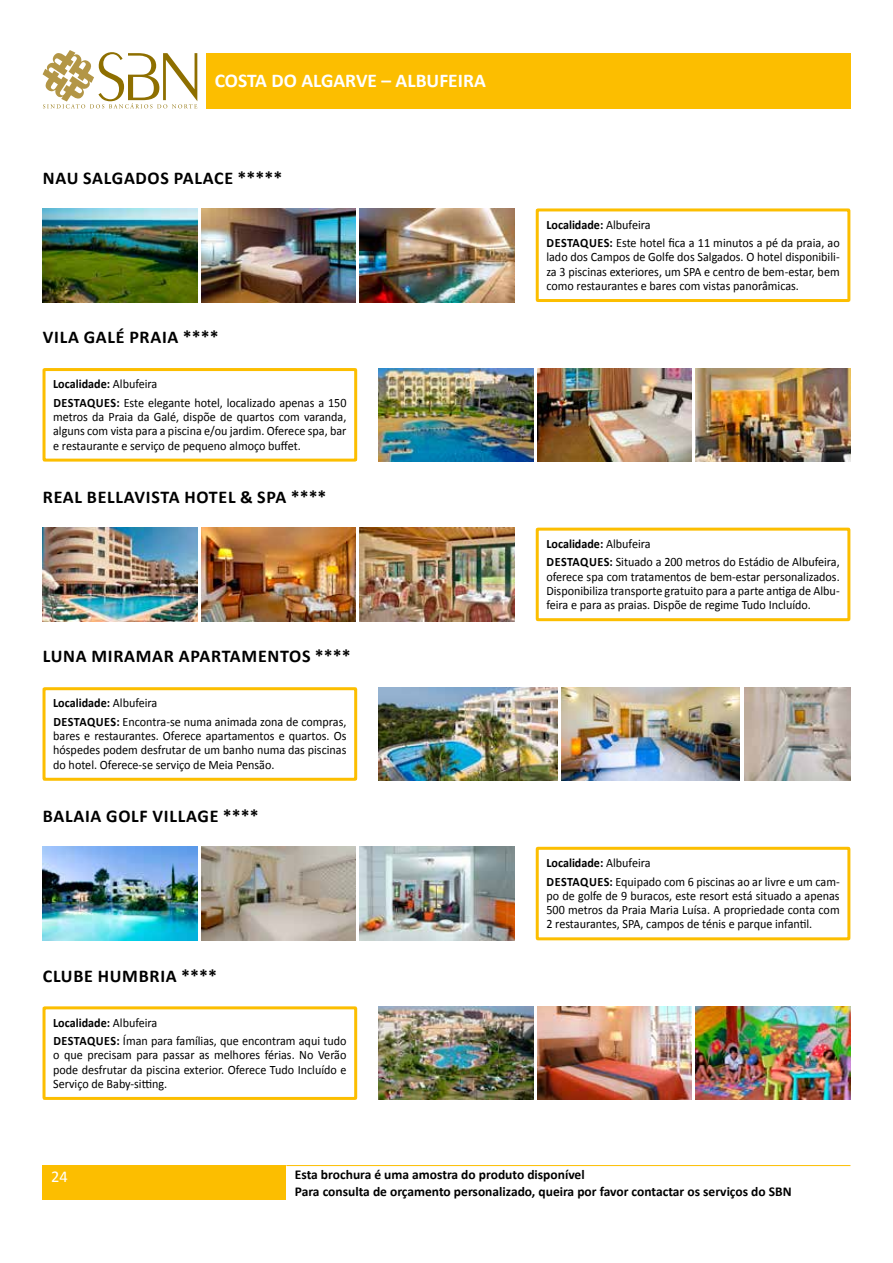
<style>
.page{position:relative;width:893px;height:1263px;background:#fff}
.page>*{position:absolute;margin:0;border:0;box-sizing:border-box;transform-origin:0 0}
.t1{font:700 19.5px "Calibri";color:#fff}
.t2{font:700 18px "Calibri";letter-spacing:.04em;color:#000}
.t3{font:16.5px "Calibri";color:#fff}
.t4{font:700 13.5px/16.5px "Calibri";color:#000}
.t5{font:12.75px/14.2px "Calibri";color:#000;scale:.95 1}
.s1{font-weight:700}
</style>
<div class="page">
<div style="left:43px;top:1165px;width:243px;height:34px;background:#fcbe00"></div>
<hr style="left:286px;top:1165px;width:564px;height:1px;background:#fcbe00">
<svg style="left:43px;top:50px;width:154px;height:58px"></svg>
<div style="left:206px;top:53px;width:644px;height:55px;background:#fcbe00"></div>
<img style="left:43px;top:208px;width:154px;height:94px">
<img style="left:201px;top:208px;width:155px;height:94px">
<img style="left:360px;top:208px;width:154px;height:94px">
<div style="left:536px;top:208px;width:314px;height:94px;border:3px solid #fcbe00"></div>
<div style="left:43px;top:368px;width:314px;height:94px;border:3px solid #fcbe00"></div>
<img style="left:378px;top:368px;width:155px;height:94px">
<img style="left:537px;top:368px;width:155px;height:94px">
<img style="left:696px;top:368px;width:154px;height:94px">
<img style="left:43px;top:528px;width:154px;height:93px">
<img style="left:201px;top:528px;width:155px;height:93px">
<img style="left:360px;top:528px;width:154px;height:93px">
<div style="left:536px;top:528px;width:314px;height:93px;border:3px solid #fcbe00"></div>
<div style="left:43px;top:687px;width:314px;height:94px;border:3px solid #fcbe00"></div>
<img style="left:378px;top:687px;width:179px;height:94px">
<img style="left:561px;top:687px;width:179px;height:94px">
<img style="left:744px;top:687px;width:106px;height:94px">
<img style="left:43px;top:847px;width:154px;height:93px">
<img style="left:201px;top:847px;width:155px;height:93px">
<img style="left:360px;top:847px;width:154px;height:93px">
<div style="left:536px;top:847px;width:314px;height:93px;border:3px solid #fcbe00"></div>
<div style="left:43px;top:1006px;width:314px;height:94px;border:3px solid #fcbe00"></div>
<img style="left:378px;top:1006px;width:155px;height:94px">
<img style="left:537px;top:1006px;width:155px;height:94px">
<img style="left:696px;top:1006px;width:154px;height:94px">
<h1 class="t1" style="left:215px;top:68px;width:273px">COSTA DO ALGARVE – ALBUFEIRA</h1>
<h2 class="t2" style="left:43px;top:166px;width:241px">NAU SALGADOS PALACE *****</h2>
<h2 class="t2" style="left:43px;top:326px;width:177px">VILA GALÉ PRAIA ****</h2>
<p class="t5" style="left:53px;top:375px;width:310px;line-height:18.5px"><span class="s1">Localidade:</span> Albufeira<br><span class="s1">DESTAQUES:</span> Este elegante hotel, localizado apenas a 150</p>
<p class="t5" style="left:53px;top:410px;width:310px;text-align:justify">metros da Praia da Galé, dispõe de quartos com varanda, alguns com vista para a piscina e/ou jardim. Oferece spa, bar e restaurante e serviço de pequeno almoço buffet.</p>
<h2 class="t2" style="left:43px;top:485px;width:285px">REAL BELLAVISTA HOTEL &amp; SPA ****</h2>
<h2 class="t2" style="left:43px;top:645px;width:309px">LUNA MIRAMAR APARTAMENTOS ****</h2>
<p class="t5" style="left:53px;top:694px;width:310px;line-height:18.5px"><span class="s1">Localidade:</span> Albufeira<br><span class="s1">DESTAQUES:</span> Encontra-se numa animada zona de compras,</p>
<p class="t5" style="left:53px;top:729px;width:310px;text-align:justify">bares e restaurantes. Oferece apartamentos e quartos. Os hóspedes podem desfrutar de um banho numa das piscinas do hotel. Oferece-se serviço de Meia Pensão.</p>
<h2 class="t2" style="left:43px;top:804px;width:217px">BALAIA GOLF VILLAGE ****</h2>
<h2 class="t2" style="left:43px;top:964px;width:176px">CLUBE HUMBRIA ****</h2>
<p class="t5" style="left:53px;top:1013px;width:310px;line-height:18.5px"><span class="s1">Localidade:</span> Albufeira<br><span class="s1">DESTAQUES:</span> Íman para famílias, que encontram aqui tudo</p>
<p class="t5" style="left:53px;top:1048px;width:310px;text-align:justify">o que precisam para passar as melhores férias. No Verão pode desfrutar da piscina exterior. Oferece Tudo Incluído e Serviço de Baby-sitting.</p>
<p class="t5" style="left:546px;top:215px;width:310px;line-height:18.5px"><span class="s1">Localidade:</span> Albufeira<br><span class="s1">DESTAQUES:</span> Este hotel fica a 11 minutos a pé da praia, ao</p>
<p class="t5" style="left:546px;top:250px;width:310px;text-align:justify">lado dos Campos de Golfe dos Salgados. O hotel disponibili&shy;za 3 piscinas exteriores, um SPA e centro de bem-estar, bem como restaurantes e bares com vistas panorâmicas.</p>
<p class="t5" style="left:546px;top:534px;width:310px;line-height:18.5px"><span class="s1">Localidade:</span> Albufeira<br><span class="s1">DESTAQUES:</span> Situado a 200 metros do Estádio de Albufeira,</p>
<p class="t5" style="left:546px;top:569px;width:310px;text-align:justify">oferece spa com tratamentos de bem-estar personalizados.<br>Disponibiliza transporte gratuito para a parte antiga de Albu&shy;feira e para as praias. Dispõe de regime Tudo Incluído.</p>
<p class="t5" style="left:546px;top:853px;width:310px;line-height:18.5px"><span class="s1">Localidade:</span> Albufeira<br><span class="s1">DESTAQUES:</span> Equipado com 6 piscinas ao ar livre e um cam-</p>
<p class="t5" style="left:546px;top:888px;width:310px;text-align:justify">po de golfe de 9 buracos, este resort está situado a apenas 500 metros da Praia Maria Luísa. A propriedade conta com 2 restaurantes, SPA, campos de ténis e parque infantil.</p>
<p class="t3" style="left:51px;top:1166px;width:18px">24</p>
<p class="t4" style="left:295px;top:1166px;width:498px">Esta brochura é uma amostra do produto disponível<br>Para consulta de orçamento personalizado, queira por favor contactar os serviços do SBN</p>
</div>
